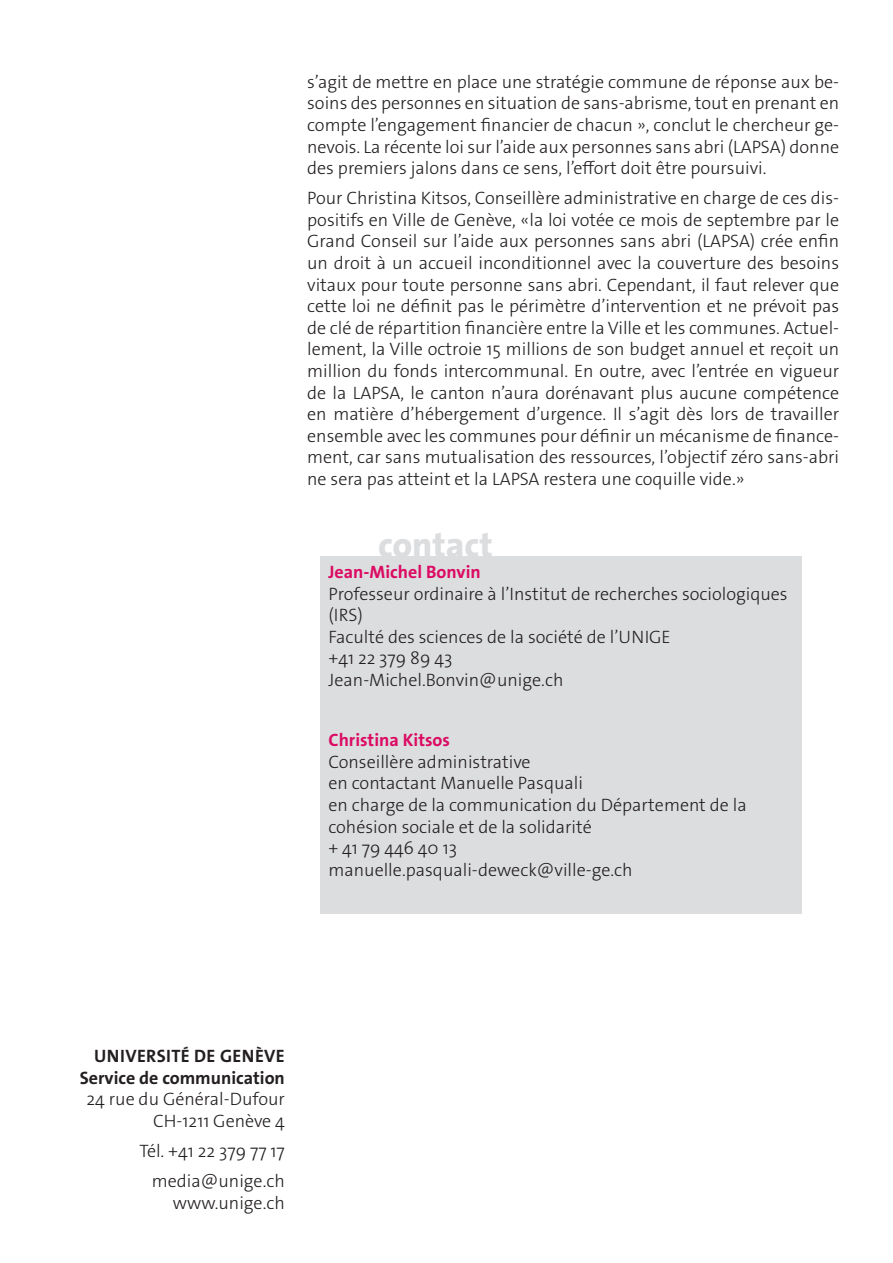
<style>
.page{position:relative;width:893px;height:1263px;background:#fff}
.page>*{position:absolute;margin:0;border:0;box-sizing:border-box;transform-origin:0 0}
._4__texte_courant{font:800 35.7px "The Sans Os F";color:#dcdddf}
._4__texte_courant-2{font:300 18px/21.6px "The Sans Os F";color:#231f20}
.texte_courant{font:300 18px/21.6px "The Sans Os F";color:#231f20;text-align:right}
.texte_courant-2{font:700 18px "The Sans Os F";letter-spacing:.02em;color:#231f20}
.s1{font-weight:700;color:#db0a62}
.s2{font-weight:700}
</style>
<div class="page">
<div style="left:320px;top:556px;width:481px;height:357px;background:#dcdddf"></div>
<p class="_4__texte_courant-2" style="left:307px;top:71px;width:533px;text-align:justify">s’agit de mettre en place une stratégie commune de réponse aux be&shy;soins des personnes en situation de sans-abrisme, tout en prenant en compte l’engagement financier de chacun », conclut le chercheur ge&shy;nevois. La récente loi sur l’aide aux personnes sans abri (LAPSA) donne des premiers jalons dans ce sens, l’effort doit être poursuivi.</p>
<p class="_4__texte_courant-2" style="left:307px;top:187px;width:533px;text-align:justify">Pour Christina Kitsos, Conseillère administrative en charge de ces dis&shy;positifs en Ville de Genève, «la loi votée ce mois de septembre par le Grand Conseil sur l’aide aux personnes sans abri (LAPSA) crée enfin un droit à un accueil inconditionnel avec la couverture des besoins vitaux pour toute personne sans abri. Cependant, il faut relever que cette loi ne définit pas le périmètre d’intervention et ne prévoit pas de clé de répartition financière entre la Ville et les communes. Actuel&shy;lement, la Ville octroie 15 millions de son budget annuel et reçoit un million du fonds intercommunal. En outre, avec l’entrée en vigueur de la LAPSA, le canton n’aura dorénavant plus aucune compétence en matière d’hébergement d’urgence. Il s’agit dès lors de travailler ensemble avec les communes pour définir un mécanisme de finance&shy;ment, car sans mutualisation des ressources, l’objectif zéro sans-abri ne sera pas atteint et la LAPSA restera une coquille vide.»</p>
<p class="_4__texte_courant" style="left:378px;top:522px;width:116px">contact</p>
<p class="_4__texte_courant-2" style="left:328px;top:561px;width:461px"><span class="s1">Jean-Michel Bonvin<br></span>Professeur ordinaire à l’Institut de recherches sociologiques (IRS)<br>Faculté des sciences de la société de l’UNIGE<br>+41 22 379 89 43<br>Jean-Michel.Bonvin@unige.ch</p>
<p class="_4__texte_courant-2" style="left:328px;top:729px;width:420px"><span class="s1">Christina Kitsos<br></span>Conseillère administrative<br>en contactant Manuelle Pasquali<br>en charge de la communication du Département de la cohésion sociale et de la solidarité<br>+ 41 79 446 40 13 manuelle.pasquali-deweck@ville-ge.ch</p>
<p class="texte_courant-2" style="left:94px;top:1044px;width:192px">UNIVERSITÉ DE GENÈVE</p>
<p class="texte_courant" style="left:80px;top:1067px;width:207px"><span class="s2">Service de communication<br></span>24 rue du Général-Dufour<br>CH-1211 Genève 4</p>
<p class="texte_courant" style="left:139px;top:1140px;width:147px">Tél. +41 22 379 77 17</p>
<p class="texte_courant" style="left:152px;top:1170px;width:135px">media@unige.ch www.unige.ch</p>
</div>
